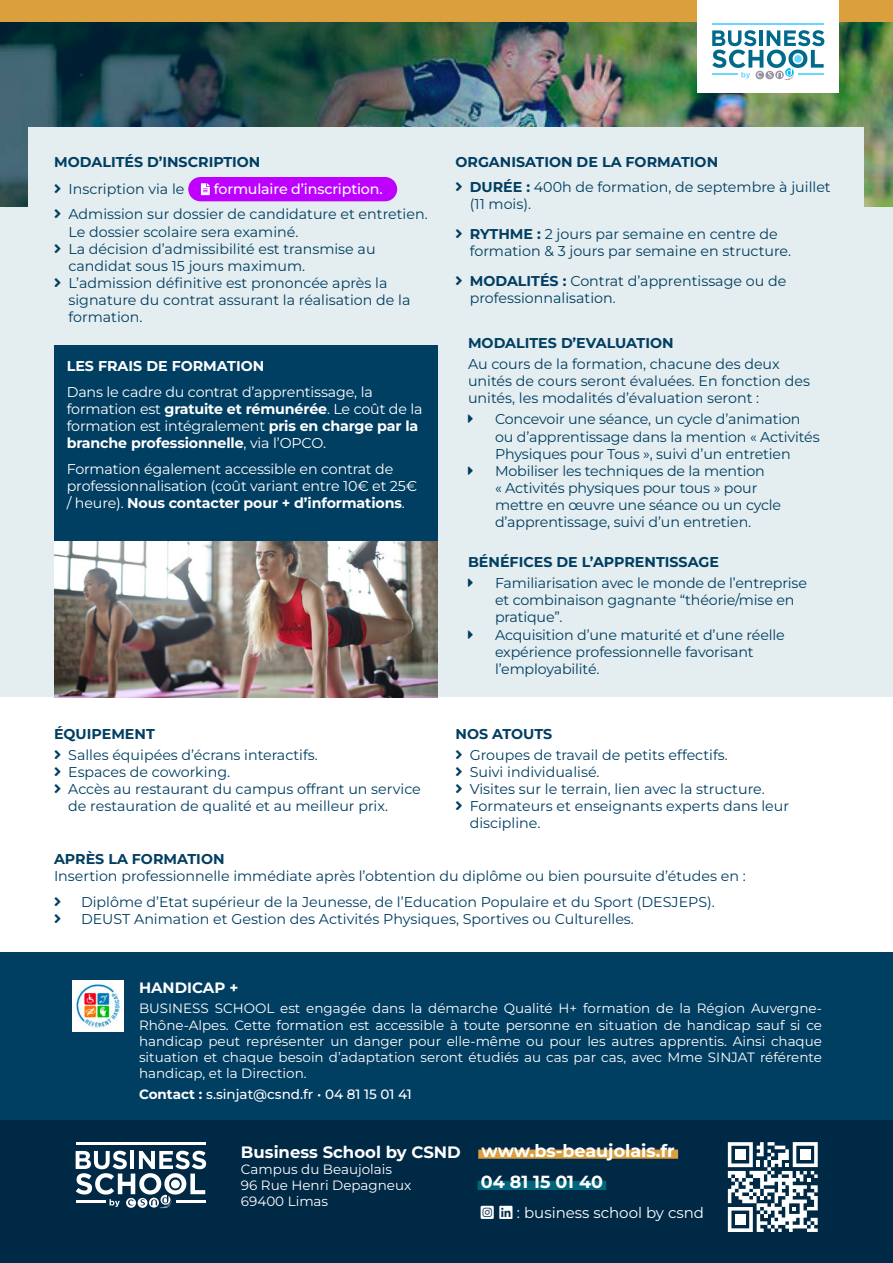
<style>
.page{position:relative;width:893px;height:1263px;background:#fff}
.page>*{position:absolute;margin:0;border:0;box-sizing:border-box;transform-origin:0 0}
.t1{font:700 17.55px "Montserrat";color:#fff}
.t2{font:700 16.5px "Montserrat";color:#fff}
.t3{font:15px "Montserrat";color:#fff}
.t4{font:700 15px "Montserrat";color:#fff}
.t5{font:14.25px/17.1px "Montserrat";color:#003e62}
.t6{font:14.25px/17.1px "Montserrat";letter-spacing:-.01em;color:#fff}
.t7{font:700 14.25px "Montserrat";color:#003e62}
.t8{font:500 14.25px "Montserrat";letter-spacing:-.01em;color:#fff}
.t9{font:700 14.25px "Montserrat";color:#fff}
.t10{font:13.5px/16.2px "Montserrat";color:#fff;text-align:justify}
.t11{font:500 13.5px "Montserrat";color:#fff}
.s1{font-weight:700}
</style>
<div class="page">
<div style="left:0;top:118px;width:893px;height:579px;background:#e4edef"></div>
<div style="left:0;top:952px;width:893px;height:281px;background:#003e62"></div>
<div style="left:0;top:1121px;width:893px;height:142px;background:#002946"></div>
<img style="left:0;top:21px;width:893px;height:186px">
<div style="left:0;top:0;width:893px;height:21px;background:#db9f3e"></div>
<div style="left:29px;top:127px;width:835px;height:233px;background:#e4edef"></div>
<div style="left:188px;top:177px;width:209px;height:24px;background:#bd00ff;border-radius:12px"></div>
<svg style="left:201px;top:183px;width:9px;height:12px"></svg>
<svg style="left:76px;top:1151px;width:130px;height:58px"></svg>
<div style="left:171px;top:1180px;width:9px;height:8px;background:#fff;border-radius:50%"></div>
<hr style="left:76px;top:1201px;width:29px;height:2px;background:#fff">
<hr style="left:176px;top:1201px;width:29px;height:2px;background:#fff">
<hr style="left:76px;top:1142px;width:129px;height:2px;background:#fff">
<svg style="left:728px;top:1142px;width:90px;height:90px"></svg>
<div style="left:478px;top:1149px;width:200px;height:10px;background:#db9f3e"></div>
<div style="left:478px;top:1181px;width:128px;height:9px;background:#00657b"></div>
<div style="left:72px;top:980px;width:52px;height:52px;background:#fff"></div>
<img style="left:76px;top:984px;width:44px;height:45px">
<img style="left:54px;top:540px;width:383px;height:157px">
<div style="left:54px;top:345px;width:383px;height:195px;background:#003e62"></div>
<div style="left:698px;top:0;width:141px;height:92px;background:#fff"></div>
<svg style="left:712px;top:30px;width:112px;height:50px"></svg>
<div style="left:794px;top:55px;width:8px;height:8px;background:#68d7fc;border-radius:50%"></div>
<hr style="left:712px;top:73px;width:26px;height:2px;background:#68d7fc">
<hr style="left:798px;top:73px;width:26px;height:2px;background:#68d7fc">
<hr style="left:712px;top:23px;width:112px;height:2px;background:#68d7fc">
<p class="t7" style="left:54px;top:152px;width:208px">MODALITÉS D’INSCRIPTION</p>
<p class="t5" style="left:54px;top:180px;width:132px">☑ Inscription via le</p>
<p class="t8" style="left:214px;top:179px;width:170px">formulaire d’inscription.</p>
<p class="t5" style="left:68px;top:205px;width:361px;text-indent:-14px">☑ Admission sur dossier de candidature et entretien.<br>Le dossier scolaire sera examiné.</p>
<p class="t5" style="left:68px;top:240px;width:309px;text-indent:-14px">☑ La décision d’admissibilité est transmise au candidat sous 15 jours maximum.</p>
<p class="t5" style="left:68px;top:274px;width:343px;text-indent:-14px">☑ L’admission définitive est prononcée après la signature du contrat assurant la réalisation de la formation.</p>
<p class="t9" style="left:67px;top:357px;width:199px">LES FRAIS DE FORMATION</p>
<p class="t6" style="left:67px;top:383px;width:357px">Dans le cadre du contrat d’apprentissage, la formation est <span class="s1">gratuite et rémunérée</span>. Le coût de la formation est intégralement <span class="s1">pris en charge par la branche professionnelle</span>, via l’OPCO.</p>
<p class="t6" style="left:67px;top:460px;width:352px">Formation également accessible en contrat de professionnalisation (coût variant entre 10€ et 25€ / heure). <span class="s1">Nous contacter pour + d’informations</span>.</p>
<p class="t7" style="left:54px;top:724px;width:102px">ÉQUIPEMENT</p>
<p class="t5" style="left:54px;top:746px;width:265px">☑ Salles équipées d’écrans interactifs.</p>
<p class="t5" style="left:54px;top:763px;width:178px">☑ Espaces de coworking.</p>
<p class="t5" style="left:68px;top:780px;width:354px;text-indent:-14px">☑ Accès au restaurant du campus offrant un service de restauration de qualité et au meilleur prix.</p>
<p class="t7" style="left:455px;top:152px;width:264px">ORGANISATION DE LA FORMATION</p>
<p class="t5" style="left:470px;top:178px;width:362px;text-indent:-14px">☑ <span class="s1">DURÉE :</span> 400h de formation, de septembre à juillet (11 mois).</p>
<p class="t5" style="left:470px;top:225px;width:323px;text-indent:-14px">☑ <span class="s1">RYTHME :</span> 2 jours par semaine en centre de formation &amp; 3 jours par semaine en structure.</p>
<p class="t5" style="left:470px;top:272px;width:318px;text-indent:-14px">☑ <span class="s1">MODALITÉS :</span> Contrat d’apprentissage ou de professionnalisation.</p>
<p class="t7" style="left:468px;top:333px;width:207px">MODALITES D’EVALUATION</p>
<p class="t5" style="left:468px;top:355px;width:343px">Au cours de la formation, chacune des deux unités de cours seront évaluées. En fonction des unités, les modalités d’évaluation seront :</p>
<p class="t5" style="left:495px;top:410px;width:326px;text-indent:-27px">→ Concevoir une séance, un cycle d’animation ou d’apprentissage dans la mention « Activités<br>Physiques pour Tous », suivi d’un entretien</p>
<p class="t5" style="left:495px;top:462px;width:288px;text-indent:-27px">→ Mobiliser les techniques de la mention<br>« Activités physiques pour tous » pour mettre en œuvre une séance ou un cycle d’apprentissage, suivi d’un entretien.</p>
<p class="t7" style="left:468px;top:552px;width:252px">BÉNÉFICES DE L’APPRENTISSAGE</p>
<p class="t5" style="left:495px;top:574px;width:313px;text-indent:-27px">→ Familiarisation avec le monde de l’entreprise et combinaison gagnante “théorie/mise en pratique”.</p>
<p class="t5" style="left:495px;top:625px;width:291px;text-indent:-27px">→ Acquisition d’une maturité et d’une réelle expérience professionnelle favorisant l’employabilité.</p>
<p class="t7" style="left:455px;top:724px;width:98px">NOS ATOUTS</p>
<p class="t5" style="left:455px;top:746px;width:274px">☑ Groupes de travail de petits effectifs.</p>
<p class="t5" style="left:455px;top:763px;width:146px">☑ Suivi individualisé.</p>
<p class="t5" style="left:455px;top:780px;width:311px">☑ Visites sur le terrain, lien avec la structure.</p>
<p class="t5" style="left:470px;top:797px;width:321px;text-indent:-14px">☑ Formateurs et enseignants experts dans leur discipline.</p>
<p class="t7" style="left:54px;top:849px;width:172px">APRÈS LA FORMATION</p>
<p class="t5" style="left:54px;top:867px;width:693px">Insertion professionnelle immédiate après l’obtention du diplôme ou bien poursuite d’études en :</p>
<p class="t5" style="left:54px;top:893px;width:662px">☑ Diplôme d’Etat supérieur de la Jeunesse, de l’Education Populaire et du Sport (DESJEPS).</p>
<p class="t5" style="left:54px;top:910px;width:581px">☑ DEUST Animation et Gestion des Activités Physiques, Sportives ou Culturelles.</p>
<p class="t4" style="left:139px;top:978px;width:101px">HANDICAP +</p>
<p class="t10" style="left:139px;top:1000px;width:684px">BUSINESS SCHOOL est engagée dans la démarche Qualité H+ formation de la Région Auvergne-Rhône-Alpes. Cette formation est accessible à toute personne en situation de handicap sauf si ce handicap peut représenter un danger pour elle-même ou pour les autres apprentis. Ainsi chaque situation et chaque besoin d’adaptation seront étudiés au cas par cas, avec Mme SINJAT référente handicap, et la Direction.</p>
<p class="t11" style="left:139px;top:1085px;width:274px"><span class="s1">Contact :</span> s.sinjat@csnd.fr • 04 81 15 01 41</p>
<p class="t2" style="left:241px;top:1141px;width:221px">Business School by CSND</p>
<p class="t10" style="left:241px;top:1160px;width:153px">Campus du Beaujolais</p>
<p class="t10" style="left:241px;top:1177px;width:172px">96 Rue Henri Depagneux</p>
<p class="t10" style="left:241px;top:1193px;width:89px">69400 Limas</p>
<p class="t1" style="left:481px;top:1139px;width:195px">www.bs-beaujolais.fr</p>
<p class="t1" style="left:481px;top:1170px;width:124px">04 81 15 01 40</p>
<p class="t3" style="left:517px;top:1203px;width:189px">: business school by csnd</p>
</div>
